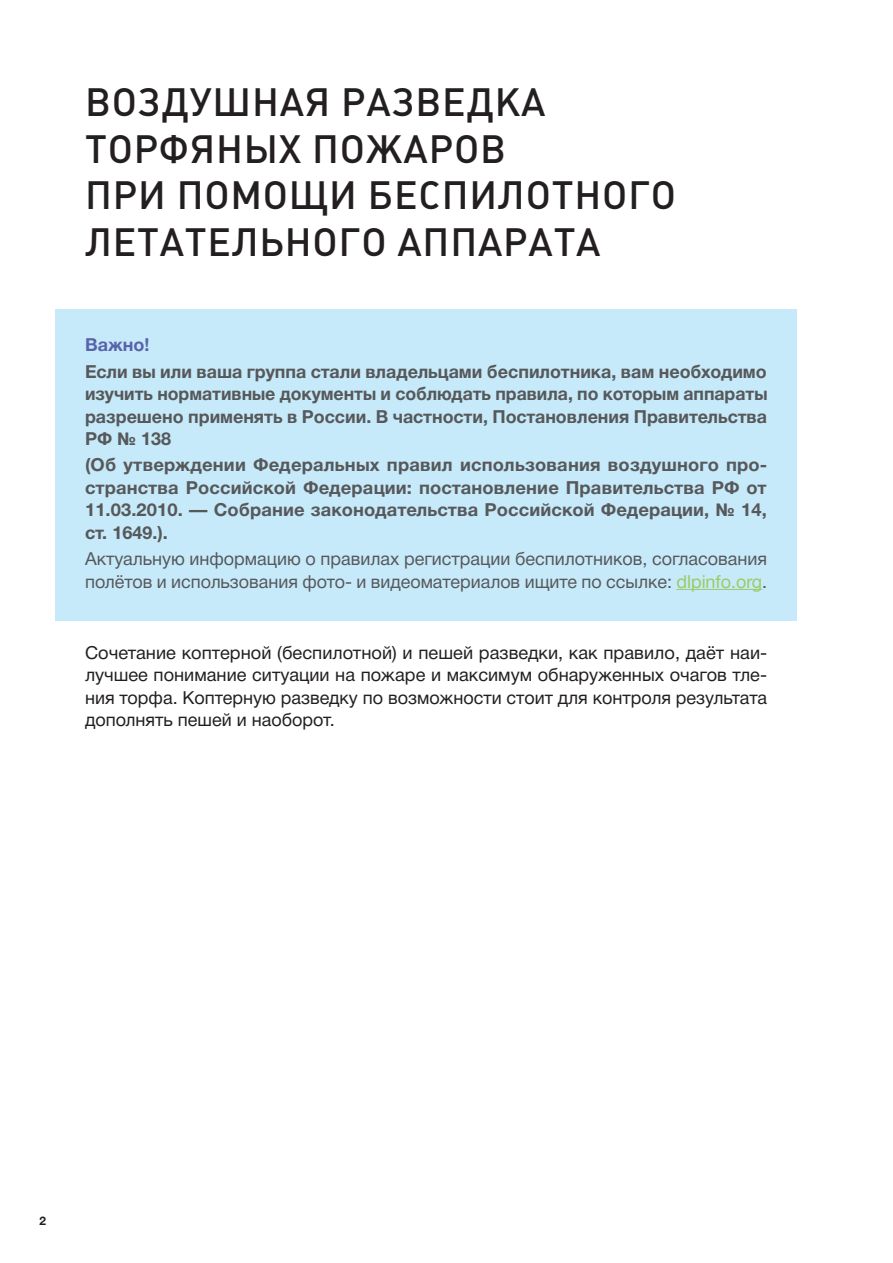
<style>
.page{position:relative;width:893px;height:1263px;background:#fff}
.page>*{position:absolute;margin:0;border:0;box-sizing:border-box;transform-origin:0 0}
.zag2{font:39px/46.8px "Plumb Medium C";letter-spacing:.02em;color:#231f20}
.vrezka{font:700 18px/22.5px "Helvetica Neue Cyr";color:#57585a;text-align:justify}
.main{font:18px/22.5px "Helvetica Neue Cyr";color:#231f20;text-align:justify}
.vrezka-2{font:18px/22.5px "Helvetica Neue Cyr";color:#57585a}
.vrezka-3{font:700 18px "Helvetica Neue Cyr";color:#5863aa}
.t1{font:700 12px "Helvetica Neue Cyr";color:#231f20}
.s1{color:#98cc63}
</style>
<div class="page">
<div style="left:55px;top:309px;width:742px;height:76px;background:#c6eafa"></div>
<div style="left:55px;top:335px;width:742px;height:143px;background:#c6eafa"></div>
<div style="left:55px;top:429px;width:742px;height:143px;background:#c6eafa"></div>
<div style="left:55px;top:522px;width:742px;height:99px;background:#c6eafa"></div>
<hr style="left:676px;top:589px;width:86px;height:1px;background:#98cc63">
<p class="zag2" style="left:85px;top:78px;width:593px">ВОЗДУШНАЯ РАЗВЕДКА<br>ТОРФЯНЫХ ПОЖАРОВ<br>ПРИ ПОМОЩИ БЕСПИЛОТНОГО<br>ЛЕТАТЕЛЬНОГО АППАРАТА</p>
<p class="vrezka-3" style="left:85px;top:335px;width:66px">Важно!</p>
<p class="vrezka" style="left:85px;top:360px;width:684px">Если вы или ваша группа стали владельцами беспилотника, вам необходимо изучить нормативные документы и соблюдать правила, по которым аппараты разрешено применять в России. В частности, Постановления Правительства РФ № 138</p>
<p class="vrezka" style="left:85px;top:454px;width:684px">(Об утверждении Федеральных правил использования воздушного про&shy;странства Российской Федерации: постановление Правительства РФ от 11.03.2010. — Собрание законодательства Российской Федерации, № 14, ст. 1649.).</p>
<p class="vrezka-2" style="left:85px;top:548px;width:684px">Актуальную информацию о правилах регистрации беспилотников, согласования полётов и использования фото- и видеоматериалов ищите по ссылке: <span class="s1">dlpinfo.org</span>.</p>
<p class="main" style="left:85px;top:641px;width:684px">Сочетание коптерной (беспилотной) и пешей разведки, как правило, даёт наи&shy;лучшее понимание ситуации на пожаре и максимум обнаруженных очагов тле&shy;ния торфа. Коптерную разведку по возможности стоит для контроля результата дополнять пешей и наоборот.</p>
<p class="t1" style="left:40px;top:1214px;width:8px">2</p>
</div>
